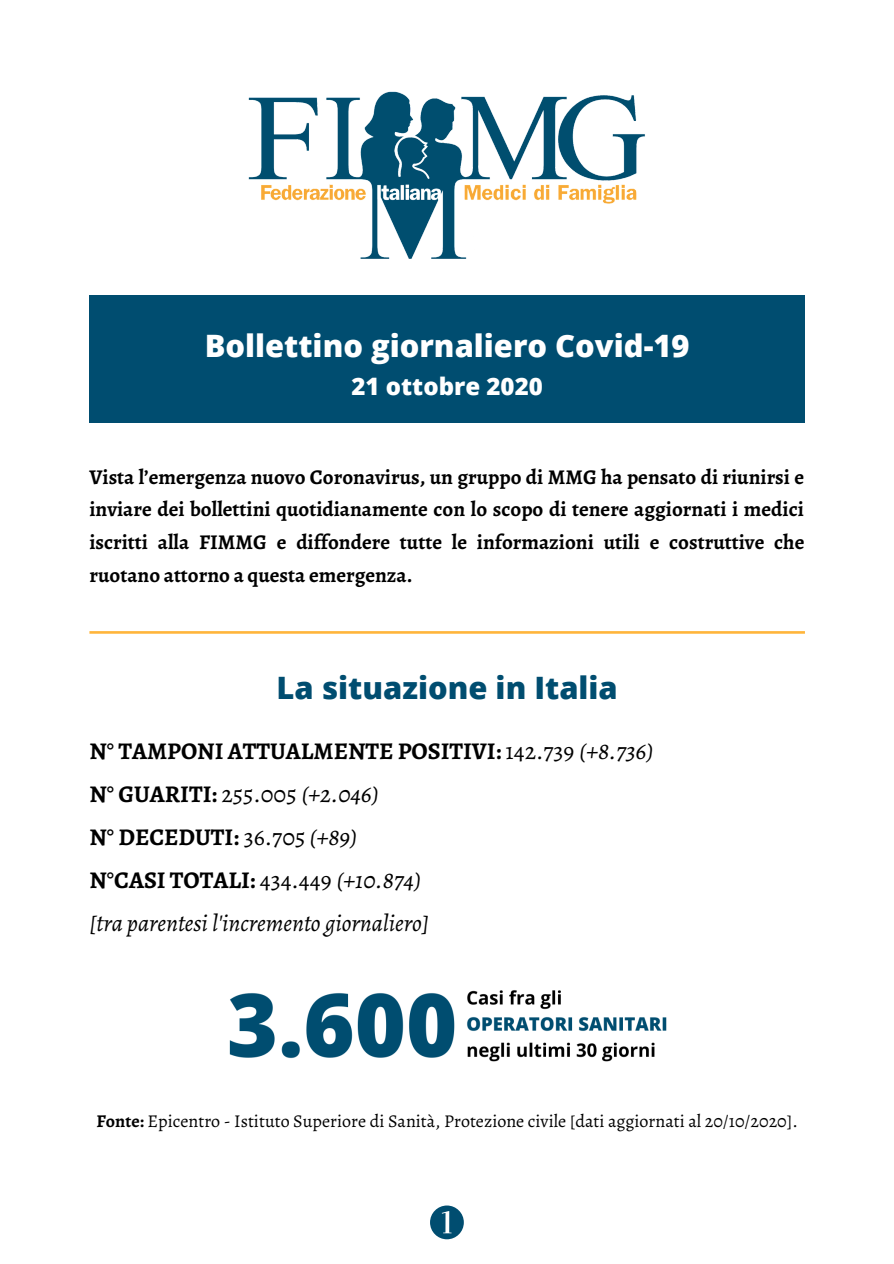
<style>
.page{position:relative;width:894px;height:1264px;background:#fff}
.page>*{position:absolute;margin:0;border:0;box-sizing:border-box;transform-origin:0 0}
.t1{font:800 30.9px "Open Sans";color:#fff}
.t2{font:800 30.9px "Open Sans";color:#004d70}
.t3{font:italic 24px/42.8px "Alegreya";color:#000}
.t4{font:800 24px "Open Sans";color:#fff}
.t5{font:700 21px/32.7px "Alegreya";color:#000;text-align:justify}
.t6{font:18px "Alegreya";color:#000}
.s1{font-weight:700;font-style:normal}
.s2{font-style:normal}
.s3{font-weight:700}
</style>
<div class="page">
<img style="left:248px;top:91px;width:397px;height:168px">
<svg style="left:89px;top:631px;width:715px;height:2px"></svg>
<div style="left:89px;top:295px;width:715px;height:127px;background:#004d70"></div>
<svg style="left:430px;top:1205px;width:33px;height:34px"></svg>
<img style="left:229px;top:990px;width:438px;height:72px">
<h1 class="t1" style="left:204px;top:324px;width:486px">Bollettino giornaliero Covid-19</h1>
<p class="t4" style="left:351px;top:369px;width:193px">21 ottobre 2020</p>
<p class="t5" style="left:89px;top:460px;width:716px">Vista l’emergenza nuovo Coronavirus, un gruppo di MMG ha pensato di riunirsi e inviare dei bollettini quotidianamente con lo scopo di tenere aggiornati i medici iscritti alla FIMMG e diffondere tutte le informazioni utili e costruttive che ruotano attorno a questa emergenza.</p>
<h1 class="t2" style="left:276px;top:666px;width:342px">La situazione in Italia</h1>
<p class="t3" style="left:89px;top:730px;width:565px"><span class="s1">N° TAMPONI ATTUALMENTE POSITIVI:</span> <span class="s2">142.739</span> (+8.736)<br><span class="s1">N° GUARITI:</span> <span class="s2">255.005</span> (+2.046)<br><span class="s1">N° DECEDUTI:</span> <span class="s2">36.705</span> (+89)<br><span class="s1">N°CASI TOTALI:</span> <span class="s2">434.449</span> (+10.874)<br>[tra parentesi l'incremento giornaliero]</p>
<p class="t6" style="left:96px;top:1108px;width:702px"><span class="s3">Fonte:</span> Epicentro - Istituto Superiore di Sanità, Protezione civile [dati aggiornati al 20/10/2020].</p>
</div>
